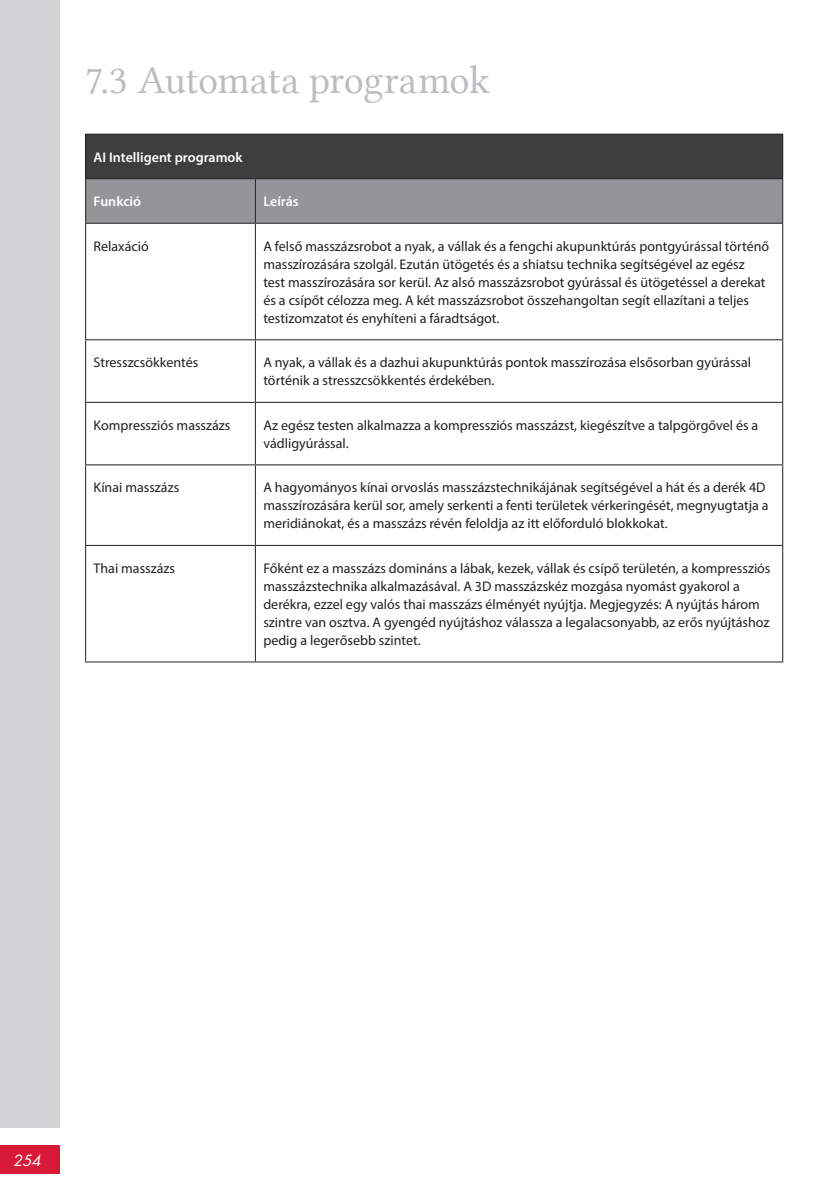
<style>
.page{position:relative;width:840px;height:1191px;background:#fff}
.page>*{position:absolute;margin:0;border:0;box-sizing:border-box;transform-origin:0 0}
.t1{font:40px "Lin Libertine";letter-spacing:-.01em;color:#bcbdc0}
.t2{font:italic 15px "Futura Std";color:#fff}
.t3{font:14px/18px "Myriad Pro";color:#231f20}
.t4{font:600 14px "Myriad Pro";color:#fff}
</style>
<div class="page">
<div style="left:0;top:0;width:60px;height:1127px;background:#d1d2d4"></div>
<div style="left:0;top:1145px;width:60px;height:29px;background:#d91938"></div>
<div style="left:86px;top:134px;width:696px;height:45px;background:#3e3e3f"></div>
<div style="left:86px;top:179px;width:695px;height:44px;background:#939598"></div>
<hr style="left:85px;top:134px;width:170px;height:1px;background:#231f20">
<hr style="left:85px;top:135px;width:1px;height:43px;background:#231f20">
<hr style="left:255px;top:134px;width:527px;height:1px;background:#231f20">
<hr style="left:781px;top:135px;width:1px;height:43px;background:#231f20">
<hr style="left:85px;top:178px;width:170px;height:1px;background:#231f20">
<hr style="left:85px;top:179px;width:1px;height:44px;background:#231f20">
<hr style="left:255px;top:178px;width:527px;height:1px;background:#231f20">
<hr style="left:255px;top:179px;width:1px;height:44px;background:#231f20">
<hr style="left:781px;top:179px;width:1px;height:44px;background:#231f20">
<hr style="left:85px;top:223px;width:170px;height:1px;background:#231f20">
<hr style="left:85px;top:224px;width:1px;height:115px;background:#231f20">
<hr style="left:255px;top:223px;width:527px;height:1px;background:#231f20">
<hr style="left:255px;top:224px;width:1px;height:115px;background:#231f20">
<hr style="left:781px;top:224px;width:1px;height:115px;background:#231f20">
<hr style="left:85px;top:339px;width:170px;height:1px;background:#231f20">
<hr style="left:85px;top:340px;width:1px;height:62px;background:#231f20">
<hr style="left:255px;top:339px;width:527px;height:1px;background:#231f20">
<hr style="left:255px;top:340px;width:1px;height:62px;background:#231f20">
<hr style="left:781px;top:340px;width:1px;height:62px;background:#231f20">
<hr style="left:85px;top:402px;width:170px;height:1px;background:#231f20">
<hr style="left:85px;top:403px;width:1px;height:61px;background:#231f20">
<hr style="left:255px;top:402px;width:527px;height:1px;background:#231f20">
<hr style="left:255px;top:403px;width:1px;height:61px;background:#231f20">
<hr style="left:781px;top:403px;width:1px;height:61px;background:#231f20">
<hr style="left:85px;top:464px;width:170px;height:1px;background:#231f20">
<hr style="left:85px;top:465px;width:1px;height:80px;background:#231f20">
<hr style="left:255px;top:464px;width:527px;height:1px;background:#231f20">
<hr style="left:255px;top:465px;width:1px;height:80px;background:#231f20">
<hr style="left:781px;top:465px;width:1px;height:80px;background:#231f20">
<hr style="left:85px;top:545px;width:170px;height:1px;background:#231f20">
<hr style="left:85px;top:546px;width:1px;height:115px;background:#231f20">
<hr style="left:255px;top:545px;width:527px;height:1px;background:#231f20">
<hr style="left:255px;top:546px;width:1px;height:115px;background:#231f20">
<hr style="left:781px;top:546px;width:1px;height:115px;background:#231f20">
<hr style="left:85px;top:661px;width:170px;height:1px;background:#231f20">
<hr style="left:255px;top:661px;width:527px;height:1px;background:#231f20">
<h1 class="t1" style="left:85px;top:57px;width:406px">7.3 Automata programok</h1>
<p class="t4" style="left:94px;top:148px;width:150px">AI Intelligent programok</p>
<p class="t4" style="left:94px;top:193px;width:49px">Funkció</p>
<p class="t4" style="left:263px;top:193px;width:37px">Leírás</p>
<p class="t3" style="left:94px;top:237px;width:57px">Relaxáció</p>
<p class="t3" style="left:263px;top:237px;width:507px">A felső masszázsrobot a nyak, a vállak és a fengchi akupunktúrás pontgyúrással történő masszírozására szolgál. Ezután ütögetés és a shiatsu technika segítségével az egész test masszírozására sor kerül. Az alsó masszázsrobot gyúrással és ütögetéssel a derekat és a csípőt célozza meg. A két masszázsrobot összehangoltan segít ellazítani a teljes testizomzatot és enyhíteni a fáradtságot.</p>
<p class="t3" style="left:94px;top:353px;width:106px">Stresszcsökkentés</p>
<p class="t3" style="left:263px;top:353px;width:489px">A nyak, a vállak és a dazhui akupunktúrás pontok masszírozása elsősorban gyúrással történik a stresszcsökkentés érdekében.</p>
<p class="t3" style="left:94px;top:416px;width:138px">Kompressziós masszázs</p>
<p class="t3" style="left:263px;top:416px;width:496px">Az egész testen alkalmazza a kompressziós masszázst, kiegészítve a talpgörgővel és a vádligyúrással.</p>
<p class="t3" style="left:94px;top:478px;width:87px">Kínai masszázs</p>
<p class="t3" style="left:263px;top:478px;width:506px">A hagyományos kínai orvoslás masszázstechnikájának segítségével a hát és a derék 4D masszírozására kerül sor, amely serkenti a fenti területek vérkeringését, megnyugtatja a meridiánokat, és a masszázs révén feloldja az itt előforduló blokkokat.</p>
<p class="t3" style="left:94px;top:559px;width:83px">Thai masszázs</p>
<p class="t3" style="left:263px;top:559px;width:508px">Főként ez a masszázs domináns a lábak, kezek, vállak és csípő területén, a kompressziós masszázstechnika alkalmazásával. A 3D masszázskéz mozgása nyomást gyakorol a derékra, ezzel egy valós thai masszázs élményét nyújtja. Megjegyzés: A nyújtás három szintre van osztva. A gyengéd nyújtáshoz válassza a legalacsonyabb, az erős nyújtáshoz pedig a legerősebb szintet.</p>
<p class="t2" style="left:13px;top:1150px;width:29px">254</p>
</div>
